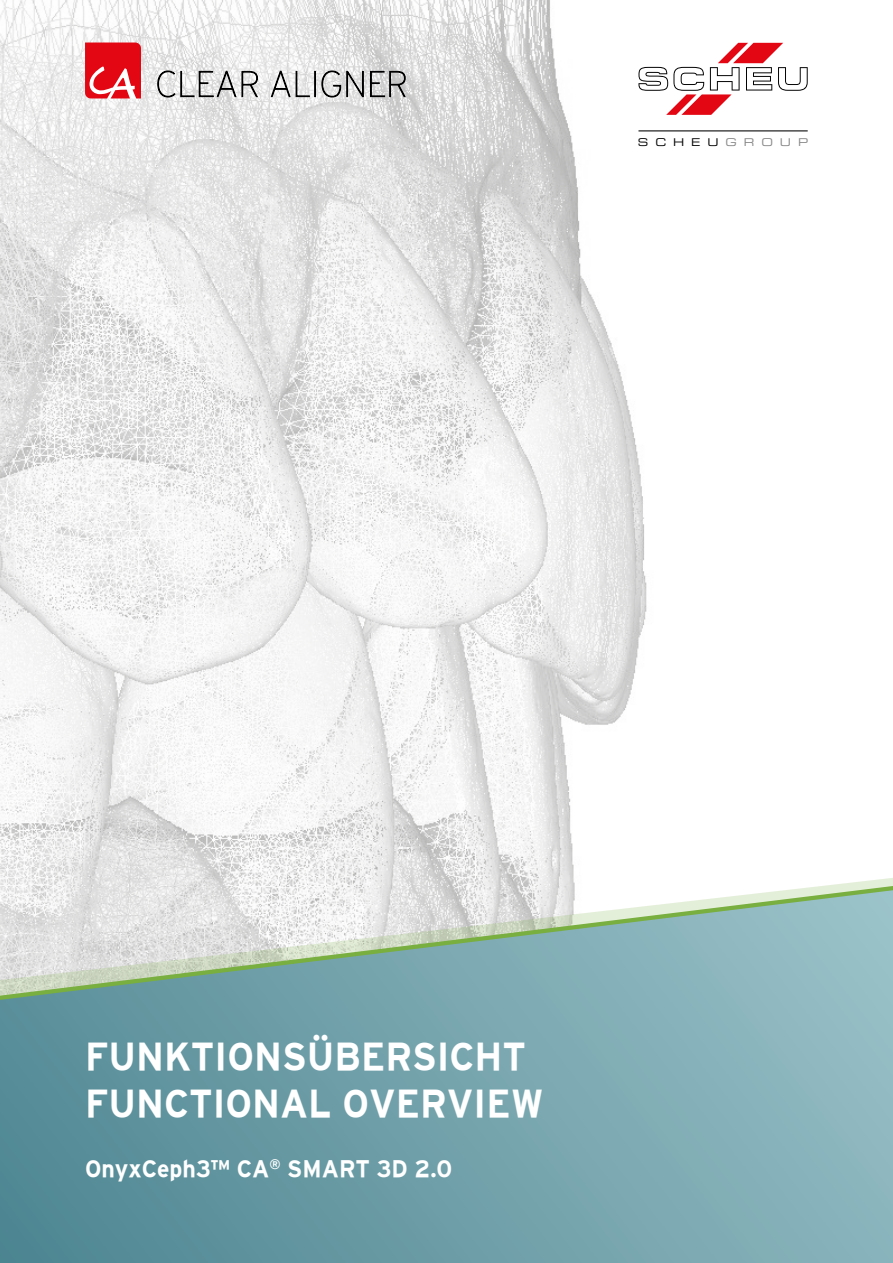
<style>
.page{position:relative;width:893px;height:1263px;background:#fff}
.page>*{position:absolute;margin:0;border:0;box-sizing:border-box;transform-origin:0 0}
.t1{font:700 39px/47px "Interstate";color:#fff;scale:.96 1}
.t2{font:700 24px "Interstate";color:#fff;scale:.96 1}
.t3{font:10.8px "Eurostile Extended Two";letter-spacing:.645em;color:#000}
.s1{color:#878787}
</style>
<div class="page">
<img style="left:0;top:0;width:808px;height:839px">
<svg style="left:0;top:842px;width:893px;height:421px;background:#90b4b9"></svg>
<svg style="left:85px;top:43px;width:56px;height:55px;background:#e72c37"></svg>
<svg style="left:158px;top:71px;width:247px;height:26px"></svg>
<hr style="left:638px;top:130px;width:170px;height:1px;background:#000">
<svg style="left:638px;top:43px;width:170px;height:72px"></svg>
<p class="t3" style="left:638px;top:135px;width:172px">SCHEU<span class="s1">GROUP</span></p>
<p class="t1" style="left:85px;top:1032px;width:479px">FUNKTIONSÜBERSICHT<br>FUNCTIONAL OVERVIEW</p>
<p class="t2" style="left:85px;top:1155px;width:384px">OnyxCeph3™ CA<sup>®</sup> SMART 3D 2.0</p>
</div>
